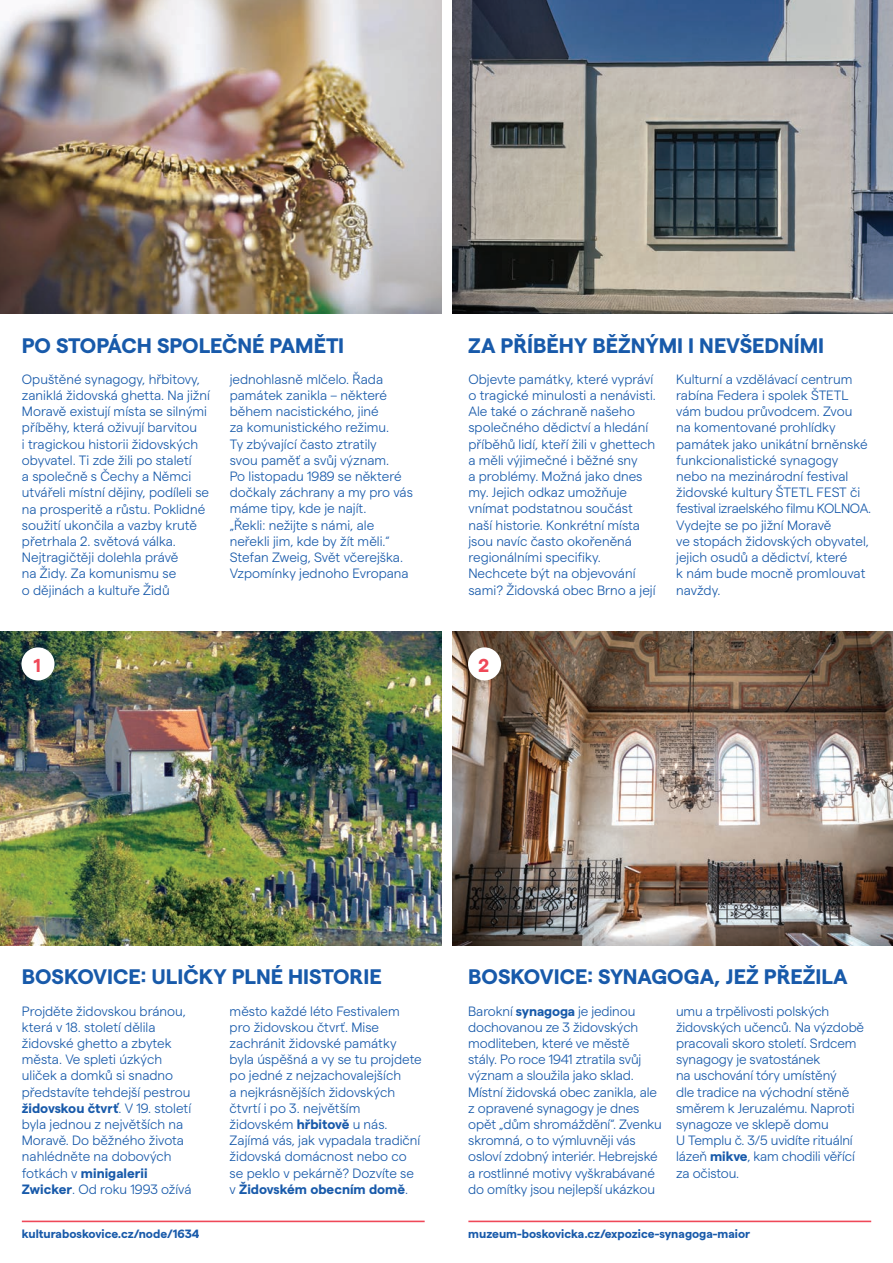
<style>
.page{position:relative;width:893px;height:1263px;background:#fff}
.page>*{position:absolute;margin:0;border:0;box-sizing:border-box;transform-origin:0 0}
.t1{font:700 21px "Matter SQ";color:#185aaa}
.t2{font:700 18.75px "Matter SQ";color:#ef4858}
.t3{font:300 13.5px/16.2px "Matter SQ";color:#185aaa}
.t4{font:700 12px "Matter";color:#185aaa}
.s1{font-weight:700}
</style>
<div class="page">
<img style="left:0;top:631px;width:441px;height:314px">
<img style="left:452px;top:631px;width:441px;height:314px">
<div style="left:21px;top:647px;width:34px;height:33px;background:#fff;border-radius:50%"></div>
<div style="left:468px;top:647px;width:33px;height:33px;background:#fff;border-radius:50%"></div>
<img style="left:0;top:0;width:441px;height:314px">
<img style="left:452px;top:0;width:441px;height:314px">
<hr style="left:22px;top:1220px;width:403px;height:2px;background:#ef4858">
<hr style="left:468px;top:1220px;width:403px;height:2px;background:#ef4858">
<p class="t1" style="left:22px;top:330px;width:324px">PO STOPÁCH SPOLEČNÉ PAMĚTI</p>
<p class="t1" style="left:468px;top:330px;width:357px">ZA PŘÍBĚHY BĚŽNÝMI I NEVŠEDNÍMI</p>
<p class="t3" style="left:22px;top:370px;width:190px">Opuštěné synagogy, hřbitovy, zaniklá židovská ghetta. Na jižní<br>Moravě existují místa se silnými příběhy, která oživují barvitou<br>i tragickou historii židovských obyvatel. Ti zde žili po staletí<br>a společně s Čechy a Němci utvářeli místní dějiny, podíleli se na prosperitě a růstu. Poklidné soužití ukončila a vazby krutě přetrhala 2. světová válka.<br>Nejtragičtěji dolehla právě<br>na Židy. Za komunismu se<br>o dějinách a kultuře Židů</p>
<p class="t3" style="left:230px;top:370px;width:185px">jednohlasně mlčelo. Řada památek zanikla – některé během nacistického, jiné<br>za komunistického režimu.<br>Ty zbývající často ztratily<br>svou paměť a svůj význam.<br>Po listopadu 1989 se některé dočkaly záchrany a my pro vás máme tipy, kde je najít.</p>
<p class="t3" style="left:230px;top:516px;width:180px">„Řekli: nežijte s námi, ale neřekli jim, kde by žít měli.“<br>Stefan Zweig, Svět včerejška.<br>Vzpomínky jednoho Evropana</p>
<p class="t3" style="left:468px;top:370px;width:189px">Objevte památky, které vypráví o tragické minulosti a nenávisti.<br>Ale také o záchraně našeho společného dědictví a hledání příběhů lidí, kteří žili v ghettech a měli výjimečné i běžné sny<br>a problémy. Možná jako dnes my. Jejich odkaz umožňuje vnímat podstatnou součást naší historie. Konkrétní místa jsou navíc často okořeněná regionálními specifiky.<br>Nechcete být na objevování sami? Židovská obec Brno a její</p>
<p class="t3" style="left:676px;top:370px;width:197px">Kulturní a vzdělávací centrum rabína Federa i spolek ŠTETL vám budou průvodcem. Zvou<br>na komentované prohlídky památek jako unikátní brněnské funkcionalistické synagogy nebo na mezinárodní festival židovské kultury ŠTETL FEST či festival izraelského filmu KOLNOA.<br>Vydejte se po jižní Moravě<br>ve stopách židovských obyvatel, jejich osudů a dědictví, které<br>k nám bude mocně promlouvat navždy.</p>
<p class="t2" style="left:34px;top:651px;width:9px">1</p>
<p class="t2" style="left:478px;top:651px;width:12px">2</p>
<p class="t1" style="left:22px;top:961px;width:361px">BOSKOVICE: ULIČKY PLNÉ HISTORIE</p>
<p class="t1" style="left:468px;top:961px;width:381px">BOSKOVICE: SYNAGOGA, JEŽ PŘEŽILA</p>
<p class="t3" style="left:22px;top:1002px;width:171px">Projděte židovskou bránou, která v 18. století dělila židovské ghetto a zbytek města. Ve spleti úzkých uliček a domků si snadno představíte tehdejší pestrou <span class="s1">židovskou čtvrť</span>. V 19. století byla jednou z největších na<br>Moravě. Do běžného života nahlédněte na dobových fotkách v <span class="s1">minigalerii<br>Zwicker</span>. Od roku 1993 ožívá</p>
<p class="t3" style="left:230px;top:1002px;width:194px">město každé léto Festivalem pro židovskou čtvrť. Mise zachránit židovské památky byla úspěšná a vy se tu projdete po jedné z nejzachovalejších<br>a nejkrásnějších židovských čtvrtí i po 3. největším židovském <span class="s1">hřbitově</span> u nás.<br>Zajímá vás, jak vypadala tradiční židovská domácnost nebo co se peklo v pekárně? Dozvíte se v <span class="s1">Židovském obecním domě</span>.</p>
<p class="t3" style="left:468px;top:1002px;width:195px">Barokní <span class="s1">synagoga</span> je jedinou dochovanou ze 3 židovských modliteben, které ve městě stály. Po roce 1941 ztratila svůj význam a sloužila jako sklad.<br>Místní židovská obec zanikla, ale z opravené synagogy je dnes opět „dům shromáždění“. Zvenku skromná, o to výmluvněji vás osloví zdobný interiér. Hebrejské a rostlinné motivy vyškrabávané do omítky jsou nejlepší ukázkou</p>
<p class="t3" style="left:676px;top:1002px;width:190px">umu a trpělivosti polských židovských učenců. Na výzdobě pracovali skoro století. Srdcem synagogy je svatostánek<br>na uschování tóry umístěný<br>dle tradice na východní stěně směrem k Jeruzalému. Naproti synagoze ve sklepě domu<br>U Templu č. 3/5 uvidíte rituální lázeň <span class="s1">mikve</span>, kam chodili věřící za očistou.</p>
<p class="t4" style="left:22px;top:1225px;width:179px">kulturaboskovice.cz/node/1634</p>
<p class="t4" style="left:468px;top:1225px;width:283px">muzeum-boskovicka.cz/expozice-synagoga-maior</p>
</div>
